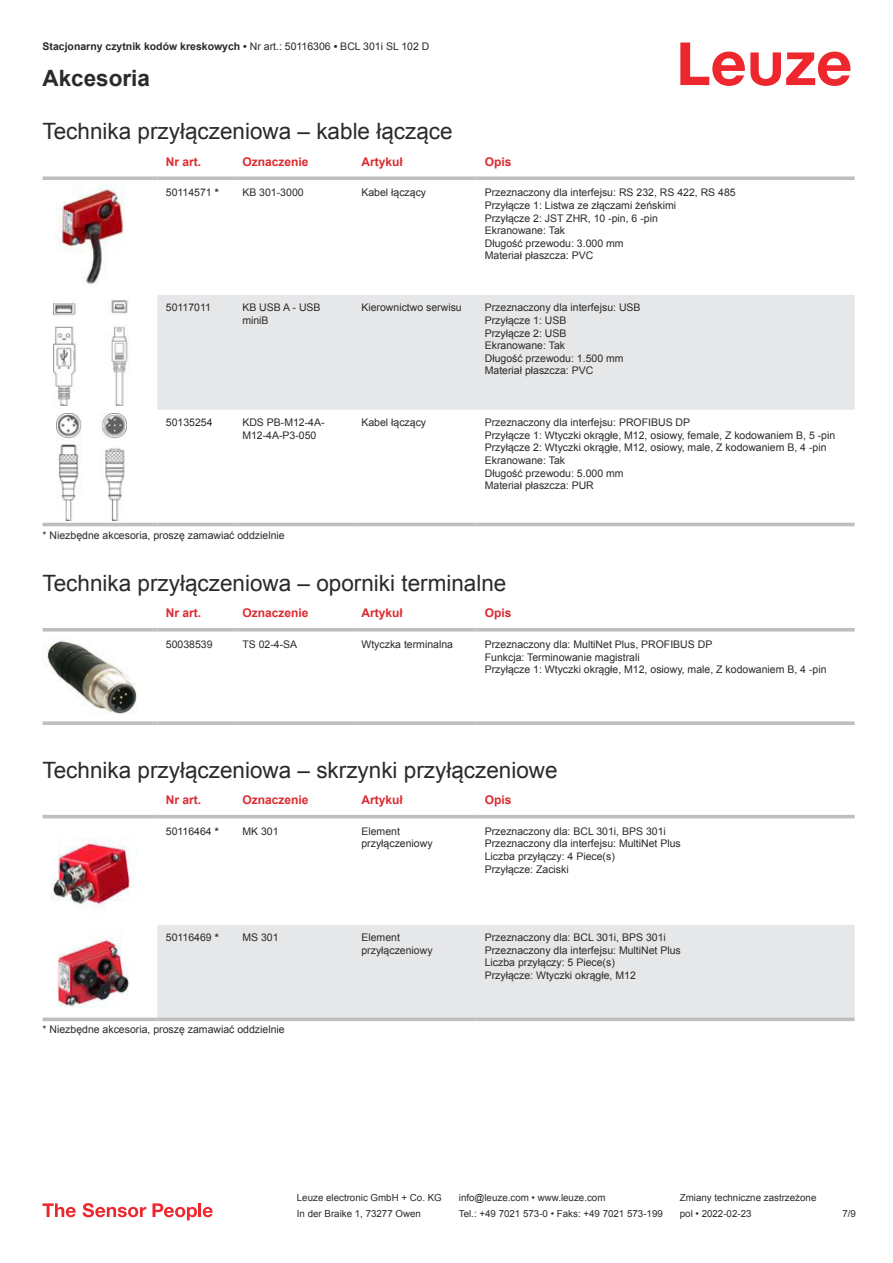
<style>
.page{position:relative;width:893px;height:1263px;background:#fff}
.page>*{position:absolute;margin:0;border:0;box-sizing:border-box;transform-origin:0 0}
.t1{font:22.5px "Arial";color:#2b292a}
.t2{font:700 22.5px "Arial";color:#2b292a}
.t3{font:700 12px "Arial";color:#db2a30}
.t4{font:10.5px/12.6px "Arial";color:#2b292a}
.t5{font:700 10.5px "Arial";color:#2b292a}
.t6{font:9.75px "Arial";color:#2b292a}
.s1{font-weight:400}
.s2{font-weight:700}
</style>
<div class="page">
<svg style="left:680px;top:43px;width:170px;height:43px"></svg>
<svg style="left:43px;top:239px;width:812px;height:288px"></svg>
<div style="left:157px;top:295px;width:698px;height:115px;background:#e6e7e9"></div>
<svg style="left:43px;top:176px;width:114px;height:4px"></svg>
<svg style="left:157px;top:176px;width:77px;height:4px"></svg>
<svg style="left:234px;top:176px;width:119px;height:4px"></svg>
<svg style="left:353px;top:176px;width:123px;height:4px"></svg>
<svg style="left:476px;top:176px;width:379px;height:4px;background:#c4c6c8"></svg>
<hr style="left:43px;top:523px;width:114px;height:3px;background:#bdbfc1">
<hr style="left:157px;top:523px;width:77px;height:3px;background:#bdbfc1">
<hr style="left:234px;top:523px;width:119px;height:3px;background:#bdbfc1">
<hr style="left:353px;top:523px;width:123px;height:3px;background:#bdbfc1">
<hr style="left:476px;top:523px;width:379px;height:3px;background:#bdbfc1">
<img style="left:56px;top:184px;width:71px;height:107px">
<img style="left:53px;top:299px;width:77px;height:106px">
<img style="left:56px;top:414px;width:70px;height:106px">
<svg style="left:43px;top:631px;width:812px;height:5px"></svg>
<hr style="left:43px;top:628px;width:114px;height:3px;background:#bdbfc1">
<hr style="left:157px;top:628px;width:77px;height:3px;background:#bdbfc1">
<hr style="left:234px;top:628px;width:119px;height:3px;background:#bdbfc1">
<hr style="left:353px;top:628px;width:123px;height:3px;background:#bdbfc1">
<hr style="left:476px;top:628px;width:379px;height:3px;background:#bdbfc1">
<svg style="left:43px;top:721px;width:114px;height:4px"></svg>
<svg style="left:157px;top:721px;width:77px;height:4px"></svg>
<svg style="left:234px;top:721px;width:119px;height:4px"></svg>
<svg style="left:353px;top:721px;width:123px;height:4px"></svg>
<svg style="left:476px;top:721px;width:379px;height:4px;background:#c3c5c7"></svg>
<img style="left:44px;top:637px;width:93px;height:77px">
<svg style="left:43px;top:818px;width:812px;height:1px"></svg>
<div style="left:157px;top:925px;width:698px;height:92px;background:#e6e7e9"></div>
<hr style="left:43px;top:815px;width:114px;height:3px;background:#bdbfc1">
<hr style="left:157px;top:815px;width:77px;height:3px;background:#bdbfc1">
<hr style="left:234px;top:815px;width:119px;height:3px;background:#bdbfc1">
<hr style="left:353px;top:815px;width:123px;height:3px;background:#bdbfc1">
<hr style="left:476px;top:815px;width:379px;height:3px;background:#bdbfc1">
<svg style="left:43px;top:1017px;width:114px;height:4px"></svg>
<svg style="left:157px;top:1017px;width:77px;height:4px"></svg>
<svg style="left:234px;top:1017px;width:119px;height:4px"></svg>
<svg style="left:353px;top:1017px;width:123px;height:4px"></svg>
<svg style="left:476px;top:1017px;width:379px;height:4px;background:#c2c4c6"></svg>
<img style="left:51px;top:838px;width:86px;height:71px">
<img style="left:57px;top:932px;width:72px;height:76px">
<svg style="left:43px;top:1203px;width:33px;height:14px"></svg>
<svg style="left:83px;top:1203px;width:63px;height:14px"></svg>
<svg style="left:153px;top:1203px;width:44px;height:17px"></svg>
<hr style="left:198px;top:1203px;width:3px;height:14px;background:#ed272d">
<svg style="left:203px;top:1207px;width:10px;height:10px"></svg>
<p class="t5" style="left:43px;top:43px;width:388px">Stacjonarny czytnik kodów kreskowych • <span class="s1">Nr art.: 50116306</span> • <span class="s1">BCL 301i SL 102 D</span></p>
<h1 class="t2" style="left:43px;top:63px;width:109px">Akcesoria</h1>
<h1 class="t1" style="left:43px;top:116px;width:412px">Technika przyłączeniowa – kable łączące</h1>
<p class="t3" style="left:166px;top:153px;width:37px">Nr art.</p>
<p class="t3" style="left:242px;top:157px;width:68px">Oznaczenie</p>
<p class="t3" style="left:361px;top:153px;width:43px">Artykuł</p>
<p class="t3" style="left:485px;top:157px;width:28px">Opis</p>
<p class="t4" style="left:166px;top:186px;width:54px">50114571 <span class="s2">*</span></p>
<p class="t4" style="left:242px;top:187px;width:63px">KB 301-3000</p>
<p class="t4" style="left:361px;top:186px;width:66px">Kabel łączący</p>
<p class="t4" style="left:485px;top:186px;width:252px">Przeznaczony dla interfejsu: RS 232, RS 422, RS 485<br>Przyłącze 1: Listwa ze złączami żeńskimi<br>Przyłącze 2: JST ZHR, 10 -pin, 6 -pin<br>Ekranowane: Tak<br>Długość przewodu: 3.000 mm<br>Materiał płaszcza: PVC</p>
<p class="t4" style="left:166px;top:302px;width:47px">50117011</p>
<p class="t4" style="left:242px;top:302px;width:80px">KB USB A - USB miniB</p>
<p class="t4" style="left:361px;top:302px;width:102px">Kierownictwo serwisu</p>
<p class="t4" style="left:485px;top:301px;width:157px">Przeznaczony dla interfejsu: USB<br>Przyłącze 1: USB<br>Przyłącze 2: USB<br>Ekranowane: Tak<br>Długość przewodu: 1.500 mm<br>Materiał płaszcza: PVC</p>
<p class="t4" style="left:166px;top:416px;width:48px">50135254</p>
<p class="t4" style="left:242px;top:416px;width:84px">KDS PB-M12-4A-<br>M12-4A-P3-050</p>
<p class="t4" style="left:361px;top:416px;width:66px">Kabel łączący</p>
<p class="t4" style="left:485px;top:416px;width:352px">Przeznaczony dla interfejsu: PROFIBUS DP<br>Przyłącze 1: Wtyczki okrągłe, M12, osiowy, female, Z kodowaniem B, 5 -pin Przyłącze 2: Wtyczki okrągłe, M12, osiowy, male, Z kodowaniem B, 4 -pin Ekranowane: Tak<br>Długość przewodu: 5.000 mm<br>Materiał płaszcza: PUR</p>
<p class="t4" style="left:43px;top:529px;width:244px">* Niezbędne akcesoria, proszę zamawiać oddzielnie</p>
<h1 class="t1" style="left:43px;top:567px;width:465px">Technika przyłączeniowa – oporniki terminalne</h1>
<p class="t3" style="left:166px;top:604px;width:37px">Nr art.</p>
<p class="t3" style="left:242px;top:608px;width:68px">Oznaczenie</p>
<p class="t3" style="left:361px;top:604px;width:43px">Artykuł</p>
<p class="t3" style="left:485px;top:608px;width:28px">Opis</p>
<p class="t4" style="left:166px;top:638px;width:48px">50038539</p>
<p class="t4" style="left:242px;top:638px;width:56px">TS 02-4-SA</p>
<p class="t4" style="left:361px;top:638px;width:93px">Wtyczka terminalna</p>
<p class="t4" style="left:485px;top:638px;width:343px">Przeznaczony dla: MultiNet Plus, PROFIBUS DP<br>Funkcja: Terminowanie magistrali<br>Przyłącze 1: Wtyczki okrągłe, M12, osiowy, male, Z kodowaniem B, 4 -pin</p>
<h1 class="t1" style="left:43px;top:754px;width:517px">Technika przyłączeniowa – skrzynki przyłączeniowe</h1>
<p class="t3" style="left:166px;top:791px;width:37px">Nr art.</p>
<p class="t3" style="left:242px;top:795px;width:68px">Oznaczenie</p>
<p class="t3" style="left:361px;top:791px;width:43px">Artykuł</p>
<p class="t3" style="left:485px;top:795px;width:28px">Opis</p>
<p class="t4" style="left:166px;top:825px;width:54px">50116464 <span class="s2">*</span></p>
<p class="t4" style="left:242px;top:826px;width:38px">MK 301</p>
<p class="t4" style="left:361px;top:825px;width:73px">Element przyłączeniowy</p>
<p class="t4" style="left:485px;top:825px;width:198px">Przeznaczony dla: BCL 301i, BPS 301i<br>Przeznaczony dla interfejsu: MultiNet Plus<br>Liczba przyłączy: 4 Piece(s)<br>Przyłącze: Zaciski</p>
<p class="t4" style="left:166px;top:931px;width:54px">50116469 <span class="s2">*</span></p>
<p class="t4" style="left:242px;top:932px;width:38px">MS 301</p>
<p class="t4" style="left:361px;top:931px;width:73px">Element przyłączeniowy</p>
<p class="t4" style="left:485px;top:931px;width:198px">Przeznaczony dla: BCL 301i, BPS 301i Przeznaczony dla interfejsu: MultiNet Plus Liczba przyłączy: 5 Piece(s)<br>Przyłącze: Wtyczki okrągłe, M12</p>
<p class="t4" style="left:43px;top:1023px;width:244px">* Niezbędne akcesoria, proszę zamawiać oddzielnie</p>
<p class="t6" style="left:297px;top:1191px;width:146px">Leuze electronic GmbH + Co. KG</p>
<p class="t6" style="left:459px;top:1191px;width:148px">info@leuze.com • www.leuze.com</p>
<p class="t6" style="left:680px;top:1191px;width:138px">Zmiany techniczne zastrzeżone</p>
<p class="t6" style="left:297px;top:1210px;width:126px">In der Braike 1, 73277 Owen</p>
<p class="t6" style="left:459px;top:1207px;width:205px">Tel.: +49 7021 573-0 • Faks: +49 7021 573-199</p>
<p class="t6" style="left:680px;top:1207px;width:73px">pol • 2022-02-23</p>
<p class="t6" style="left:842px;top:1210px;width:15px">7 /9</p>
</div>
